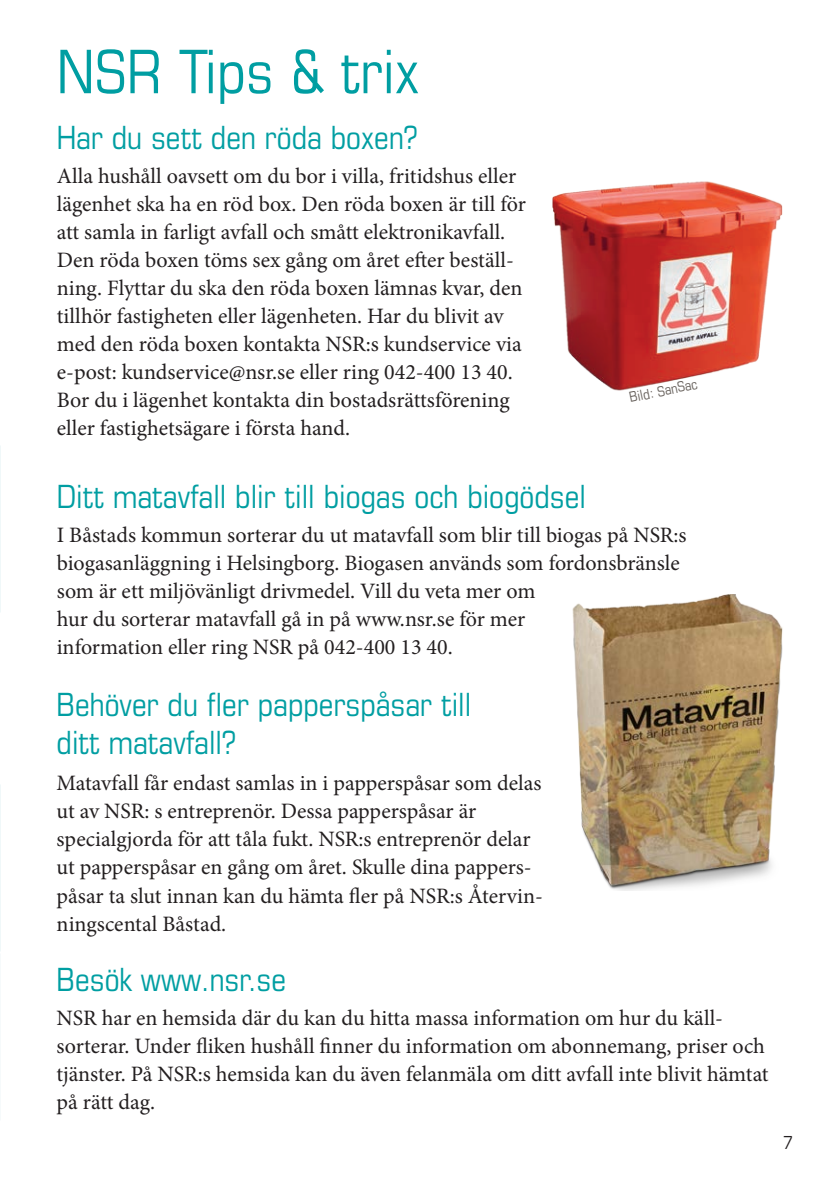
<style>
.page{position:relative;width:840px;height:1191px;background:#fff}
.page>*{position:absolute;margin:0;border:0;box-sizing:border-box;transform-origin:0 0}
.t1{font:condensed 60px "Eurostile";color:#009ea2}
.t2{font:condensed 32px/38.4px "Eurostile";color:#009ea2}
.t3{font:22px/28px "Minion Pro";color:#231f20}
.t4{font:condensed 18px "Eurostile";color:#231f20}
.t5{font:condensed 14px "Eurostile";color:#66605b}
</style>
<div class="page">
<img style="left:552px;top:181px;width:230px;height:210px">
<img style="left:572px;top:594px;width:211px;height:296px">
<h1 class="t1" style="left:57px;top:36px;width:364px">NSR Tips &amp; trix</h1>
<h2 class="t2" style="left:57px;top:118px;width:362px">Har du sett den röda boxen?</h2>
<p class="t3" style="left:57px;top:162px;width:470px">Alla hushåll oavsett om du bor i villa, fritidshus eller lägenhet ska ha en röd box. Den röda boxen är till för att samla in farligt avfall och smått elektronikavfall.<br>Den röda boxen töms sex gång om året efter beställ&shy;ning. Flyttar du ska den röda boxen lämnas kvar, den tillhör fastigheten eller lägenheten. Har du blivit av med den röda boxen kontakta NSR:s kundservice via e-post: kundservice@nsr.se eller ring 042-400 13 40.<br>Bor du i lägenhet kontakta din bostadsrättsförening eller fastighetsägare i första hand.</p>
<p class="t5" style="left:627px;top:389px;width:70px;rotate:-12deg">Bild: SanSac</p>
<h2 class="t2" style="left:57px;top:477px;width:530px">Ditt matavfall blir till biogas och biogödsel</h2>
<p class="t3" style="left:57px;top:521px;width:631px">I Båstads kommun sorterar du ut matavfall som blir till biogas på NSR:s biogasanläggning i Helsingborg. Biogasen används som fordonsbränsle som är ett miljövänligt drivmedel. Vill du veta mer om<br>hur du sorterar matavfall gå in på www.nsr.se för mer<br>information eller ring NSR på 042-400 13 40.</p>
<h2 class="t2" style="left:57px;top:684px;width:416px">Behöver du fler papperspåsar till ditt matavfall?</h2>
<p class="t3" style="left:57px;top:769px;width:487px">Matavfall får endast samlas in i papperspåsar som delas ut av NSR: s entreprenör. Dessa papperspåsar är specialgjorda för att tåla fukt. NSR:s entreprenör delar ut papperspåsar en gång om året. Skulle dina pappers&shy;påsar ta slut innan kan du hämta fler på NSR:s Återvin&shy;ningscental Båstad.</p>
<h2 class="t2" style="left:57px;top:960px;width:231px">Besök www.nsr.se</h2>
<p class="t3" style="left:57px;top:1003px;width:713px">NSR har en hemsida där du kan du hitta massa information om hur du käll&shy;sorterar. Under fliken hushåll finner du information om abonnemang, priser och tjänster. På NSR:s hemsida kan du även felanmäla om ditt avfall inte blivit hämtat på rätt dag.</p>
<p class="t4" style="left:782px;top:1131px;width:12px">7</p>
</div>
